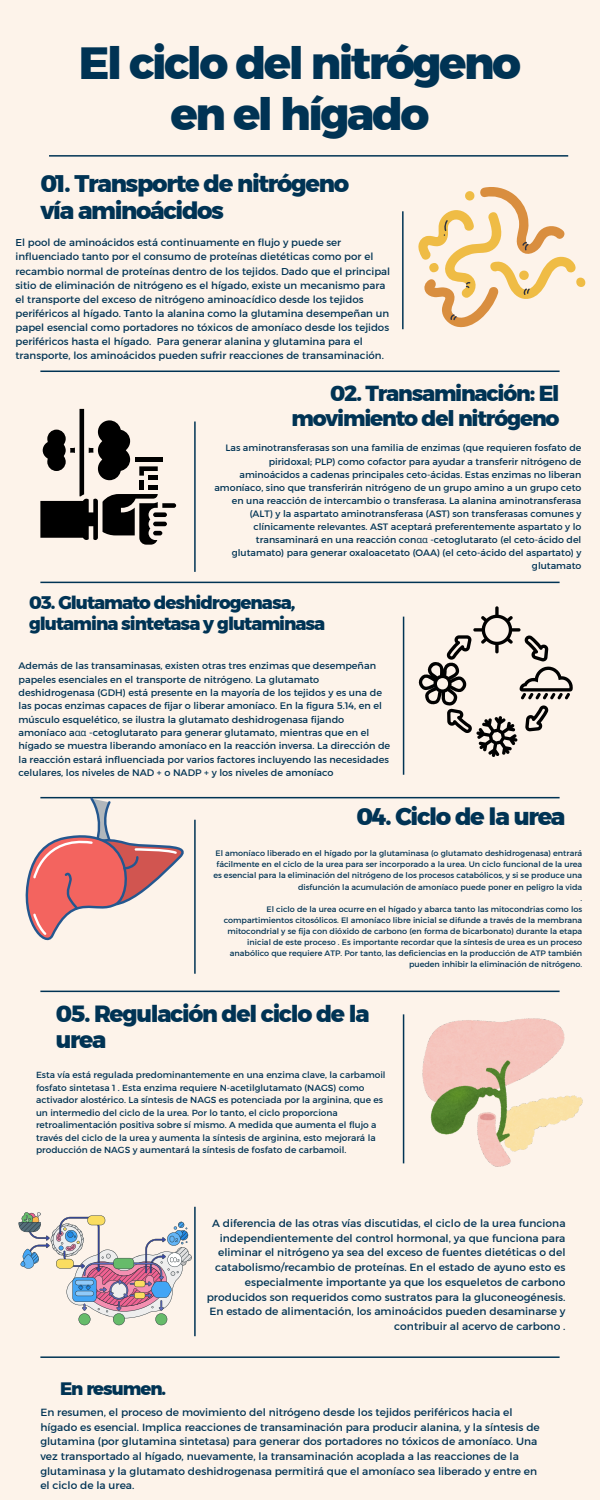
<style>
.page{position:relative;width:600px;height:1500px;background:#fdf3ea}
.page>*{position:absolute;margin:0;border:0;box-sizing:border-box;transform-origin:0 0}
.t1{font:700 45px/51px "Kief Montaser Extra";letter-spacing:-.055em;color:#003354;text-align:center}
.t2{font:700 24px/27px "Kief Montaser Extra";letter-spacing:-.055em;color:#003354}
.t3{font:700 23.4px/26.3px "Kief Montaser Extra";letter-spacing:-.055em;color:#003354}
.t4{font:700 21.7px/24.4px "Kief Montaser Extra";letter-spacing:-.055em;color:#003354;text-align:right}
.t5{font:700 18.2px/20.5px "Kief Montaser Extra";letter-spacing:-.055em;color:#003354}
.t6{font:700 18px "Kief Montaser Extra";letter-spacing:-.055em;color:#003354}
.t7{font:10.6px/14.7px "Kief Montaser Regular";color:#003354;text-align:right}
.t8{font:10.2px/14.1px "Kief Montaser Regular";color:#003354}
.t9{font:9.6px/13.3px "Kief Montaser Regular";color:#003354}
.t10{font:9.4px/13.1px "Kief Montaser Regular";color:#003354;text-align:right}
.t11{font:9px/12.5px "Kief Montaser Regular";color:#003354}
.t12{font:8px/11.1px "Kief Montaser Regular";color:#003354;text-align:right}
.s1{font-family:"Noto Sans"}
</style>
<div class="page">
<hr style="left:49px;top:155px;width:519px;height:2px;background:#003354">
<hr style="left:40px;top:582px;width:520px;height:1px;background:#003354">
<hr style="left:40px;top:797px;width:520px;height:1px;background:#003354">
<hr style="left:40px;top:991px;width:520px;height:1px;background:#003354">
<hr style="left:402px;top:211px;width:2px;height:118px;background:#003354">
<hr style="left:403px;top:617px;width:1px;height:158px;background:#003354">
<hr style="left:403px;top:1014px;width:1px;height:149px;background:#003354">
<hr style="left:194px;top:422px;width:2px;height:150px;background:#003354">
<hr style="left:194px;top:820px;width:2px;height:154px;background:#003354">
<hr style="left:194px;top:1207px;width:2px;height:129px;background:#003354">
<hr style="left:40px;top:371px;width:520px;height:1px;background:#003354">
<hr style="left:40px;top:1356px;width:520px;height:2px;background:#003354">
<svg style="left:418px;top:187px;width:168px;height:141px"></svg>
<svg style="left:40px;top:409px;width:136px;height:136px"></svg>
<svg style="left:418px;top:606px;width:155px;height:151px"></svg>
<svg style="left:25px;top:797px;width:170px;height:153px"></svg>
<img style="left:422px;top:1018px;width:160px;height:149px">
<svg style="left:19px;top:1212px;width:173px;height:113px"></svg>
<h1 class="t1" style="left:79px;top:37px;width:444px">El ciclo del nitrógeno en el hígado</h1>
<p class="t2" style="left:40px;top:170px;width:310px">01. Transporte de nitrógeno vía aminoácidos</p>
<p class="t8" style="left:16px;top:236px;width:376px">El pool de aminoácidos está continuamente en flujo y puede ser influenciado tanto por el consumo de proteínas dietéticas como por el recambio normal de proteínas dentro de los tejidos. Dado que el principal sitio de eliminación de nitrógeno es el hígado, existe un mecanismo para el transporte del exceso de nitrógeno aminoacídico desde los tejidos periféricos al hígado. Tanto la alanina como la glutamina desempeñan un papel esencial como portadores no tóxicos de amoníaco desde los tejidos periféricos hasta el hígado. Para generar alanina y glutamina para el transporte, los aminoácidos pueden sufrir reacciones de transaminación.</p>
<p class="t4" style="left:292px;top:381px;width:270px">02. Transaminación: El movimiento del nitrógeno</p>
<h5 class="t10" style="left:214px;top:442px;width:368px">Las aminotransferasas son una familia de enzimas (que requieren fosfato de piridoxal; PLP) como cofactor para ayudar a transferir nitrógeno de aminoácidos a cadenas principales ceto-ácidas. Estas enzimas no liberan amoníaco, sino que transferirán nitrógeno de un grupo amino a un grupo ceto en una reacción de intercambio o transferasa. La alanina aminotransferasa (ALT) y la aspartato aminotransferasa (AST) son transferasas comunes y clínicamente relevantes. AST aceptará preferentemente aspartato y lo transaminará en una reacción con<span class="s1">αα</span> -cetoglutarato (el ceto-ácido del glutamato) para generar oxaloacetato (OAA) (el ceto-ácido del aspartato) y glutamato</h5>
<h2 class="t5" style="left:29px;top:593px;width:298px">03. Glutamato deshidrogenasa, glutamina sintetasa y glutaminasa</h2>
<p class="t9" style="left:19px;top:659px;width:373px">Además de las transaminasas, existen otras tres enzimas que desempeñan papeles esenciales en el transporte de nitrógeno. La glutamato deshidrogenasa (GDH) está presente en la mayoría de los tejidos y es una de las pocas enzimas capaces de fijar o liberar amoníaco. En la figura 5.14, en el músculo esquelético, se ilustra la glutamato deshidrogenasa fijando amoníaco a<span class="s1">αα</span> -cetoglutarato para generar glutamato, mientras que en el hígado se muestra liberando amoníaco en la reacción inversa. La dirección de la reacción estará influenciada por varios factores incluyendo las necesidades celulares, los niveles de NAD + o NADP + y los niveles de amoníaco</p>
<h4 class="t2" style="left:357px;top:803px;width:210px">04. Ciclo de la urea</h4>
<h3 class="t12" style="left:213px;top:848px;width:370px">El amoníaco liberado en el hígado por la glutaminasa (o glutamato deshidrogenasa) entrará fácilmente en el ciclo de la urea para ser incorporado a la urea. Un ciclo funcional de la urea es esencial para la eliminación del nitrógeno de los procesos catabólicos, y si se produce una disfunción la acumulación de amoníaco puede poner en peligro la vida</h3>
<h4 class="t12" style="left:581px;top:892px;width:3px">.</h4>
<p class="t12" style="left:224px;top:903px;width:360px">El ciclo de la urea ocurre en el hígado y abarca tanto las mitocondrias como los compartimientos citosólicos. El amoníaco libre inicial se difunde a través de la membrana mitocondrial y se fija con dióxido de carbono (en forma de bicarbonato) durante la etapa inicial de este proceso . Es importante recordar que la síntesis de urea es un proceso anabólico que requiere ATP. Por tanto, las deficiencias en la producción de ATP también pueden inhibir la eliminación de nitrógeno.</p>
<p class="t3" style="left:56px;top:1000px;width:315px">05. Regulación del ciclo de la urea</p>
<h2 class="t11" style="left:36px;top:1069px;width:351px">Esta vía está regulada predominantemente en una enzima clave, la carbamoil fosfato sintetasa 1 . Esta enzima requiere N-acetilglutamato (NAGS) como activador alostérico. La síntesis de NAGS es potenciada por la arginina, que es un intermedio del ciclo de la urea. Por lo tanto, el ciclo proporciona retroalimentación positiva sobre sí mismo. A medida que aumenta el flujo a través del ciclo de la urea y aumenta la síntesis de arginina, esto mejorará la producción de NAGS y aumentará la síntesis de fosfato de carbamoil.</h2>
<p class="t6" style="left:60px;top:1377px;width:108px">En resumen.</p>
<p class="t7" style="left:207px;top:1216px;width:360px">A diferencia de las otras vías discutidas, el ciclo de la urea funciona independientemente del control hormonal, ya que funciona para eliminar el nitrógeno ya sea del exceso de fuentes dietéticas o del catabolismo/recambio de proteínas. En el estado de ayuno esto es especialmente importante ya que los esqueletos de carbono producidos son requeridos como sustratos para la gluconeogénesis.<br>En estado de alimentación, los aminoácidos pueden desaminarse y contribuir al acervo de carbono .</p>
<p class="t7" style="left:40px;top:1405px;width:501px;text-align:left">En resumen, el proceso de movimiento del nitrógeno desde los tejidos periféricos hacia el hígado es esencial. Implica reacciones de transaminación para producir alanina, y la síntesis de glutamina (por glutamina sintetasa) para generar dos portadores no tóxicos de amoníaco. Una vez transportado al hígado, nuevamente, la transaminación acoplada a las reacciones de la glutaminasa y la glutamato deshidrogenasa permitirá que el amoníaco sea liberado y entre en el ciclo de la urea.</p>
</div>
